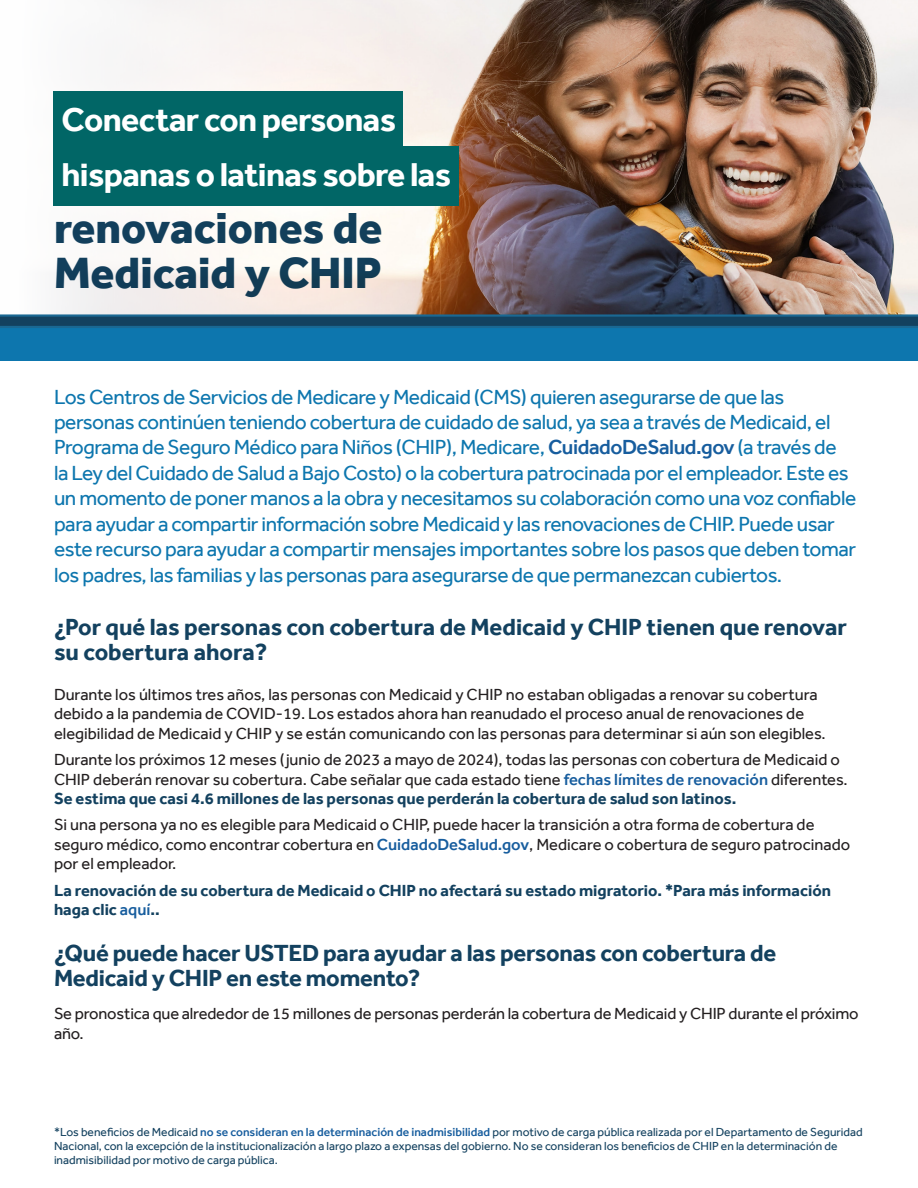
<style>
.page{position:relative;width:918px;height:1188px;background:#fff}
.page>*{position:absolute;margin:0;border:0;box-sizing:border-box;transform-origin:0 0}
.t1{font:800 45px/45px "Effra";color:#13415f}
.t2{font:700 34.05px "Effra";letter-spacing:-.02em;color:#fff}
.t3{font:700 24px/25.5px "Effra";letter-spacing:-.01em;color:#13415f}
.t4{font:21px/25.5px "Effra";letter-spacing:-.02em;color:#0d76ae}
.t5{font:16.5px/19.5px "Effra";color:#231f20}
.t6{font:700 16.5px/19.5px "Effra";color:#13415f}
.t7{font:12px/14.4px "Effra";color:#13415f}
.s1{font-weight:500;color:#175d9e}
.s2{font-weight:700;color:#13415f}
</style>
<div class="page">
<img style="left:57px;top:0;width:861px;height:314px">
<div style="left:53px;top:91px;width:350px;height:60px;background:#016666"></div>
<div style="left:53px;top:146px;width:406px;height:60px;background:#016666"></div>
<div style="left:0;top:315px;width:918px;height:45px;background:#0d76ae"></div>
<svg style="left:0;top:314px;width:918px;height:14px;background:#1a4f70"></svg>
<h1 class="t2" style="left:62px;top:99px;width:336px">Conectar con personas</h1>
<h1 class="t2" style="left:62px;top:154px;width:391px">hispanas o latinas sobre las</h1>
<h1 class="t1" style="left:54px;top:205px;width:330px">renovaciones de<br>Medicaid y CHIP</h1>
<p class="t4" style="left:54px;top:384px;width:804px">Los Centros de Servicios de Medicare y Medicaid (CMS) quieren asegurarse de que las personas continúen teniendo cobertura de cuidado de salud, ya sea a través de Medicaid, el Programa de Seguro Médico para Niños (CHIP), Medicare, <span class="s1">CuidadoDeSalud.gov</span> (a través de la Ley del Cuidado de Salud a Bajo Costo) o la cobertura patrocinada por el empleador. Este es un momento de poner manos a la obra y necesitamos su colaboración como una voz confiable para ayudar a compartir información sobre Medicaid y las renovaciones de CHIP. Puede usar este recurso para ayudar a compartir mensajes importantes sobre los pasos que deben tomar los padres, las familias y las personas para asegurarse de que permanezcan cubiertos.</p>
<h3 class="t3" style="left:54px;top:613px;width:794px">¿Por qué las personas con cobertura de Medicaid y CHIP tienen que renovar su cobertura ahora?</h3>
<p class="t5" style="left:54px;top:684px;width:773px">Durante los últimos tres años, las personas con Medicaid y CHIP no estaban obligadas a renovar su cobertura debido a la pandemia de COVID-19. Los estados ahora han reanudado el proceso anual de renovaciones de elegibilidad de Medicaid y CHIP y se están comunicando con las personas para determinar si aún son elegibles.</p>
<p class="t5" style="left:54px;top:750px;width:795px">Durante los próximos 12 meses (junio de 2023 a mayo de 2024), todas las personas con cobertura de Medicaid o<br>CHIP deberán renovar su cobertura. Cabe señalar que cada estado tiene <span class="s1">fechas límites de renovación</span> diferentes.<br><span class="s2">Se estima que casi 4.6 millones de las personas que perderán la cobertura de salud son latinos.</span></p>
<p class="t5" style="left:54px;top:815px;width:798px">Si una persona ya no es elegible para Medicaid o CHIP, puede hacer la transición a otra forma de cobertura de seguro médico, como encontrar cobertura en <span class="s1">CuidadoDeSalud.gov</span>, Medicare o cobertura de seguro patrocinado por el empleador.</p>
<p class="t6" style="left:54px;top:880px;width:778px">La renovación de su cobertura de Medicaid o CHIP no afectará su estado migratorio. *Para más información haga clic <span class="s1">aquí</span>..</p>
<h3 class="t3" style="left:54px;top:940px;width:724px">¿Qué puede hacer USTED para ayudar a las personas con cobertura de<br>Medicaid y CHIP en este momento?</h3>
<p class="t5" style="left:54px;top:1004px;width:806px">Se pronostica que alrededor de 15 millones de personas perderán la cobertura de Medicaid y CHIP durante el próximo año.</p>
<p class="t7" style="left:54px;top:1124px;width:810px">*Los beneficios de Medicaid <span class="s1">no se consideran en la determinación de inadmisibilidad</span> por motivo de carga pública realizada por el Departamento de Seguridad<br>Nacional, con la excepción de la institucionalización a largo plazo a expensas del gobierno. No se consideran los beneficios de CHIP en la determinación de inadmisibilidad por motivo de carga pública.</p>
</div>
